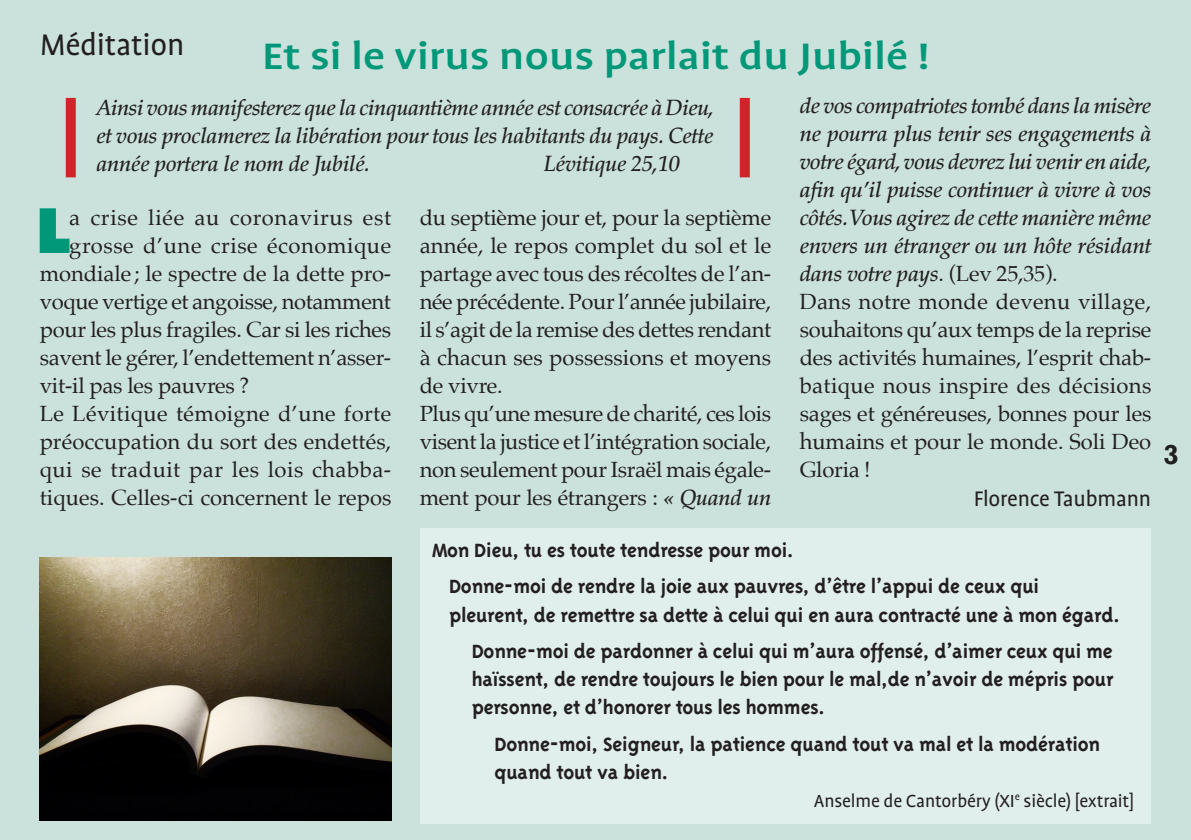
<style>
.page{position:relative;width:1191px;height:840px;background:#fff}
.page>*{position:absolute;margin:0;border:0;box-sizing:border-box;transform-origin:0 0}
.t1{font:800 59.2px "Futura";color:#009879}
.TITRE_vert__LdDi{font:500 42px "Profile";letter-spacing:-.01em;color:#009879;scale:1.19 1}
.RUBRIQUE__noir__LdDi{font:34px "Profile";letter-spacing:-.01em;color:#231f20}
.t2{font:700 28px "Rockwell";color:#231f20}
.Signature__LdDi{font:24px "Profile";letter-spacing:-.01em;color:#231f20}
.Txt_LdD__Internet{font:22px/28px "Palatino";letter-spacing:-.005em;color:#231f20;text-align:justify}
.Txt_LdD__Internet-2{font:italic 500 22px/28px "Palatino";letter-spacing:-.01em;color:#231f20;text-align:justify}
.t3{font:700 22px/28px "Triplex";letter-spacing:-.01em;color:#231f20}
.Txt_LdD__Internet-3{font:22px "Palatino";letter-spacing:.03em;color:#231f20}
.Txt_LdD__Internet-4{font:22px "Palatino";letter-spacing:.025em;color:#231f20}
.Signature__LdDi-2{font:20px "Profile";letter-spacing:-.01em;color:#231f20}
.s1{font-weight:500;font-style:italic}
.s2{font-weight:400;font-style:normal}
</style>
<div class="page">
<div style="left:0;top:0;width:1191px;height:839px;background:#cae2db"></div>
<div style="left:421px;top:528px;width:730px;height:295px;background:#e1efec"></div>
<img style="left:40px;top:557px;width:351px;height:263px">
<div style="left:740px;top:98px;width:10px;height:79px;background:#d1232a"></div>
<div style="left:66px;top:98px;width:10px;height:79px;background:#d1232a"></div>
<p class="RUBRIQUE__noir__LdDi" style="left:40px;top:27px;width:146px">Méditation</p>
<p class="TITRE_vert__LdDi" style="left:262px;top:34px;width:562px">Et si le virus nous parlait du Jubilé !</p>
<p class="Txt_LdD__Internet-2" style="left:96px;top:94px;width:619px">Ainsi vous manifesterez que la cinquantième année est consacrée à Dieu, et vous proclamerez la libération pour tous les habitants du pays. Cette année portera le nom de Jubilé.</p>
<p class="Txt_LdD__Internet-2" style="left:544px;top:150px;width:137px">Lévitique 25,10</p>
<p class="t1" style="left:36px;top:194px;width:36px">L</p>
<p class="Txt_LdD__Internet-3" style="left:69px;top:199px;width:323px">a crise liée au coronavirus est</p>
<p class="Txt_LdD__Internet-4" style="left:69px;top:227px;width:323px">grosse d’une crise économique</p>
<p class="Txt_LdD__Internet" style="left:40px;top:259px;width:353px">mondiale ; le spectre de la dette pro-</p>
<p class="Txt_LdD__Internet" style="left:40px;top:287px;width:353px">voque vertige et angoisse, notamment</p>
<p class="Txt_LdD__Internet" style="left:40px;top:315px;width:353px">pour les plus fragiles. Car si les riches</p>
<p class="Txt_LdD__Internet" style="left:40px;top:343px;width:353px">savent le gérer, l’endettement n’asser-</p>
<p class="Txt_LdD__Internet" style="left:40px;top:371px;width:211px">vit-il pas les pauvres ?</p>
<p class="Txt_LdD__Internet" style="left:40px;top:399px;width:353px">Le Lévitique témoigne d’une forte préoccupation du sort des endettés, qui se traduit par les lois chabba&shy;tiques. Celles-ci concernent le repos</p>
<p class="Txt_LdD__Internet" style="left:420px;top:203px;width:353px">du septième jour et, pour la septième année, le repos complet du sol et le partage avec tous des récoltes de l’an&shy;née précédente. Pour l’année jubilaire, il s’agit de la remise des dettes rendant à chacun ses possessions et moyens de vivre.</p>
<p class="Txt_LdD__Internet" style="left:420px;top:399px;width:353px">Plus qu’une mesure de charité, ces lois visent la justice et l’intégration sociale, non seulement pour Israël mais égale&shy;ment pour les étrangers : <span class="s1">« Quand un</span></p>
<p class="Txt_LdD__Internet-2" style="left:799px;top:92px;width:354px">de vos compatriotes tombé dans la misère ne pourra plus tenir ses engagements à votre égard, vous devrez lui venir en aide, afin qu’il puisse continuer à vivre à vos côtés. Vous agirez de cette manière même envers un étranger ou un hôte résidant dans votre pays<span class="s2">. (Lev 25,35).</span></p>
<p class="Txt_LdD__Internet" style="left:799px;top:287px;width:353px">Dans notre monde devenu village, souhaitons qu’aux temps de la reprise des activités humaines, l’esprit chab&shy;batique nous inspire des décisions sages et généreuses, bonnes pour les humains et pour le monde. Soli Deo Gloria !</p>
<p class="Signature__LdDi" style="left:973px;top:486px;width:179px">Florence Taubmann</p>
<p class="t3" style="left:432px;top:535px;width:363px">Mon Dieu, tu es toute tendresse pour moi.</p>
<p class="t3" style="left:449px;top:572px;width:672px">Donne-moi de rendre la joie aux pauvres, d’être l’appui de ceux qui pleurent, de remettre sa dette à celui qui en aura contracté une à mon égard.</p>
<p class="t3" style="left:472px;top:636px;width:643px;text-align:justify">Donne-moi de pardonner à celui qui m’aura offensé, d’aimer ceux qui me haïssent, de rendre toujours le bien pour le mal,de n’avoir de mépris pour personne, et d’honorer tous les hommes.</p>
<p class="t3" style="left:494px;top:729px;width:607px">Donne-moi, Seigneur, la patience quand tout va mal et la modération quand tout va bien.</p>
<p class="Signature__LdDi-2" style="left:814px;top:789px;width:322px">Anselme de Cantorbéry (XI<sup>e</sup> siècle) [extrait]</p>
<p class="t2" style="left:1163px;top:437px;width:17px">3</p>
</div>
